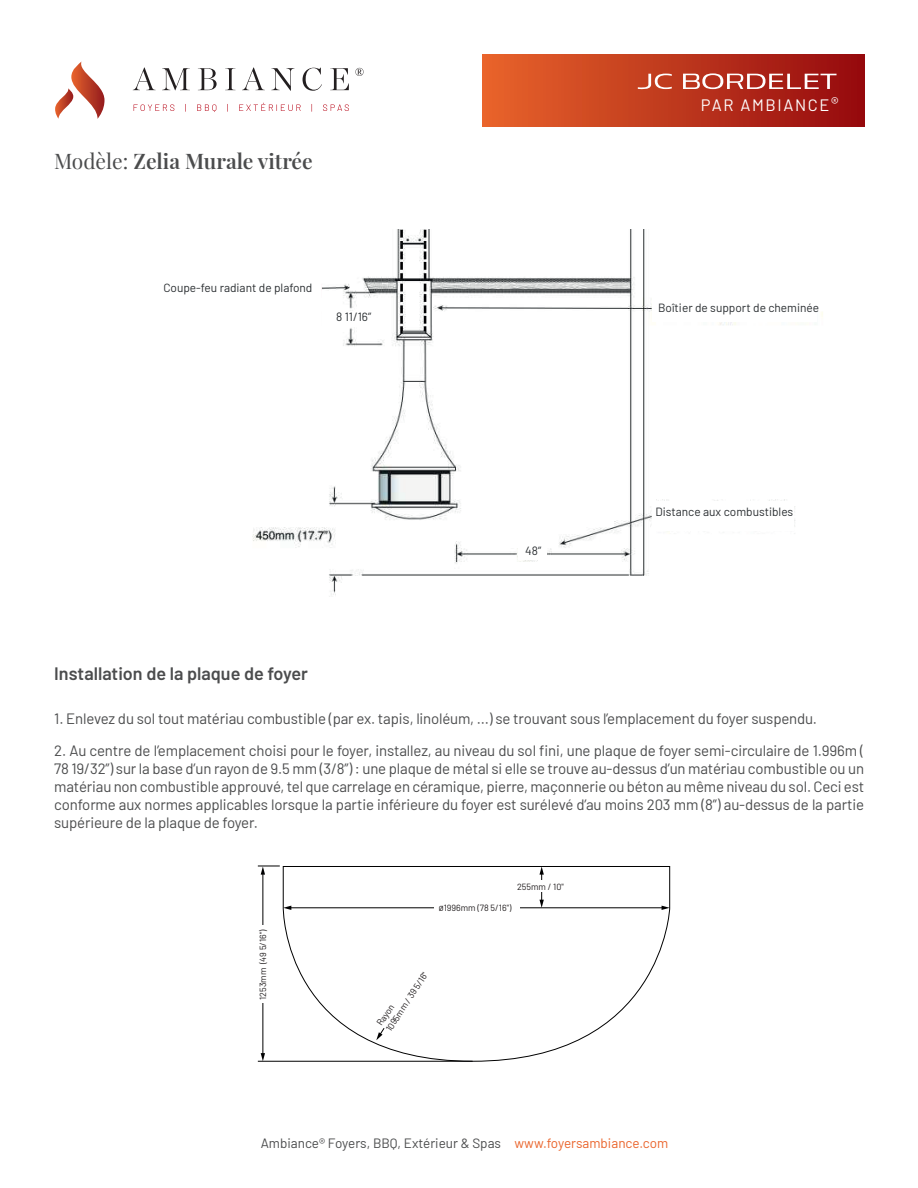
<style>
.page{position:relative;width:918px;height:1188px;background:#fff}
.page>*{position:absolute;margin:0;border:0;box-sizing:border-box;transform-origin:0 0}
.t1{font:600 21px "Playfair Display";color:#4b4c4d}
.t2{font:600 18px "Barlow";color:#4b4c4d}
.t3{font:16.5px "Barlow";letter-spacing:.1em;color:#fff}
.t4{font:15px/18px "Barlow";letter-spacing:-.01em;color:#4b4c4d;text-align:justify}
.t5{font:13.5px "Barlow";color:#4b4c4d}
.t6{font:11.85px "Barlow";color:#2a2e31}
.t7{font:9px/10.9px "Barlow";color:#231f20}
.s1{font-weight:400}
.s2{color:#ea642b}
</style>
<div class="page">
<svg style="left:55px;top:61px;width:50px;height:58px"></svg>
<svg style="left:133px;top:68px;width:23px;height:22px"></svg>
<svg style="left:162px;top:68px;width:28px;height:22px"></svg>
<svg style="left:198px;top:68px;width:19px;height:22px"></svg>
<svg style="left:225px;top:68px;width:11px;height:22px"></svg>
<svg style="left:242px;top:68px;width:23px;height:22px"></svg>
<svg style="left:271px;top:68px;width:24px;height:23px"></svg>
<svg style="left:303px;top:68px;width:19px;height:23px"></svg>
<svg style="left:330px;top:68px;width:19px;height:22px"></svg>
<svg style="left:355px;top:68px;width:9px;height:8px"></svg>
<svg style="left:134px;top:104px;width:40px;height:7px"></svg>
<svg style="left:197px;top:104px;width:19px;height:8px"></svg>
<svg style="left:239px;top:103px;width:62px;height:8px"></svg>
<svg style="left:323px;top:104px;width:26px;height:7px"></svg>
<div style="left:482px;top:54px;width:382px;height:72px;background:linear-gradient(to right,#e8652b,#950a0e)"></div>
<svg style="left:638px;top:74px;width:34px;height:16px"></svg>
<svg style="left:683px;top:73px;width:154px;height:16px"></svg>
<img style="left:252px;top:230px;width:571px;height:367px">
<div style="left:322px;top:311px;width:56px;height:15px;background:#fff"></div>
<div style="left:160px;top:268px;width:161px;height:37px;background:#fff"></div>
<div style="left:519px;top:544px;width:28px;height:15px;background:#fff"></div>
<div style="left:652px;top:502px;width:142px;height:29px;background:#fff"></div>
<div style="left:652px;top:285px;width:165px;height:36px;background:#fff"></div>
<svg style="left:282px;top:866px;width:388px;height:196px"></svg>
<hr style="left:290px;top:907px;width:373px;height:1px;background:#000001">
<svg style="left:283px;top:906px;width:8px;height:4px"></svg>
<svg style="left:662px;top:906px;width:8px;height:4px"></svg>
<div style="left:434px;top:900px;width:86px;height:15px;background:#fff"></div>
<svg style="left:539px;top:866px;width:5px;height:42px"></svg>
<div style="left:516px;top:880px;width:51px;height:12px;background:#fff"></div>
<svg style="left:376px;top:1027px;width:9px;height:13px"></svg>
<hr style="left:263px;top:873px;width:1px;height:182px;background:#000001">
<svg style="left:261px;top:1053px;width:4px;height:8px"></svg>
<div style="left:256px;top:925px;width:14px;height:78px;background:#fff"></div>
<hr style="left:258px;top:1061px;width:215px;height:1px;background:#000001">
<svg style="left:258px;top:866px;width:22px;height:9px"></svg>
<h1 class="t1" style="left:54px;top:145px;width:260px"><span class="s1">Modèle:</span> Zelia Murale vitrée</h1>
<p class="t6" style="left:178px;top:161px;width:45px">Firestop</p>
<p class="t6" style="left:163px;top:279px;width:151px">Coupe-feu radiant de plafond</p>
<p class="t6" style="left:336px;top:309px;width:37px">8 11/16”</p>
<p class="t6" style="left:525px;top:542px;width:17px">48”</p>
<p class="t3" style="left:701px;top:93px;width:139px">PAR AMBIANCE®</p>
<p class="t6" style="left:658px;top:299px;width:162px">Boîtier de support de cheminée</p>
<p class="t6" style="left:655px;top:504px;width:139px">Distance aux combustibles</p>
<p class="t2" style="left:54px;top:660px;width:255px">Installation de la plaque de foyer</p>
<p class="t4" style="left:54px;top:709px;width:764px">1. Enlevez du sol tout matériau combustible (par ex. tapis, linoléum, ...) se trouvant sous l’emplacement du foyer suspendu.</p>
<p class="t4" style="left:54px;top:740px;width:811px">2. Au centre de l’emplacement choisi pour le foyer, installez, au niveau du sol fini, une plaque de foyer semi-circulaire de 1.996m ( 78 19/32’’) sur la base d’un rayon de 9.5 mm (3/8’’) : une plaque de métal si elle se trouve au-dessus d’un matériau combustible ou un matériau non combustible approuvé, tel que carrelage en céramique, pierre, maçonnerie ou béton au même niveau du sol. Ceci est conforme aux normes applicables lorsque la partie inférieure du foyer est surélevé d’au moins 203 mm (8’’) au-dessus de la partie supérieure de la plaque de foyer.</p>
<p class="t7" style="left:517px;top:880px;width:48px">255mm / 10"</p>
<p class="t7" style="left:257px;top:1000px;width:72px;rotate:-90deg">1253mm (49 5/16")</p>
<p class="t7" style="left:439px;top:902px;width:74px">Ø1996mm (78 5/16")</p>
<p class="t7" style="left:374px;top:1021px;width:71px;rotate:-57deg">Rayon<br>1095mm / 39 5/16"</p>
<p class="t5" style="left:261px;top:1133px;width:409px">Ambiance® Foyers, BBQ, Extérieur &amp; Spas <span class="s2">www.foyersambiance.com</span></p>
</div>
